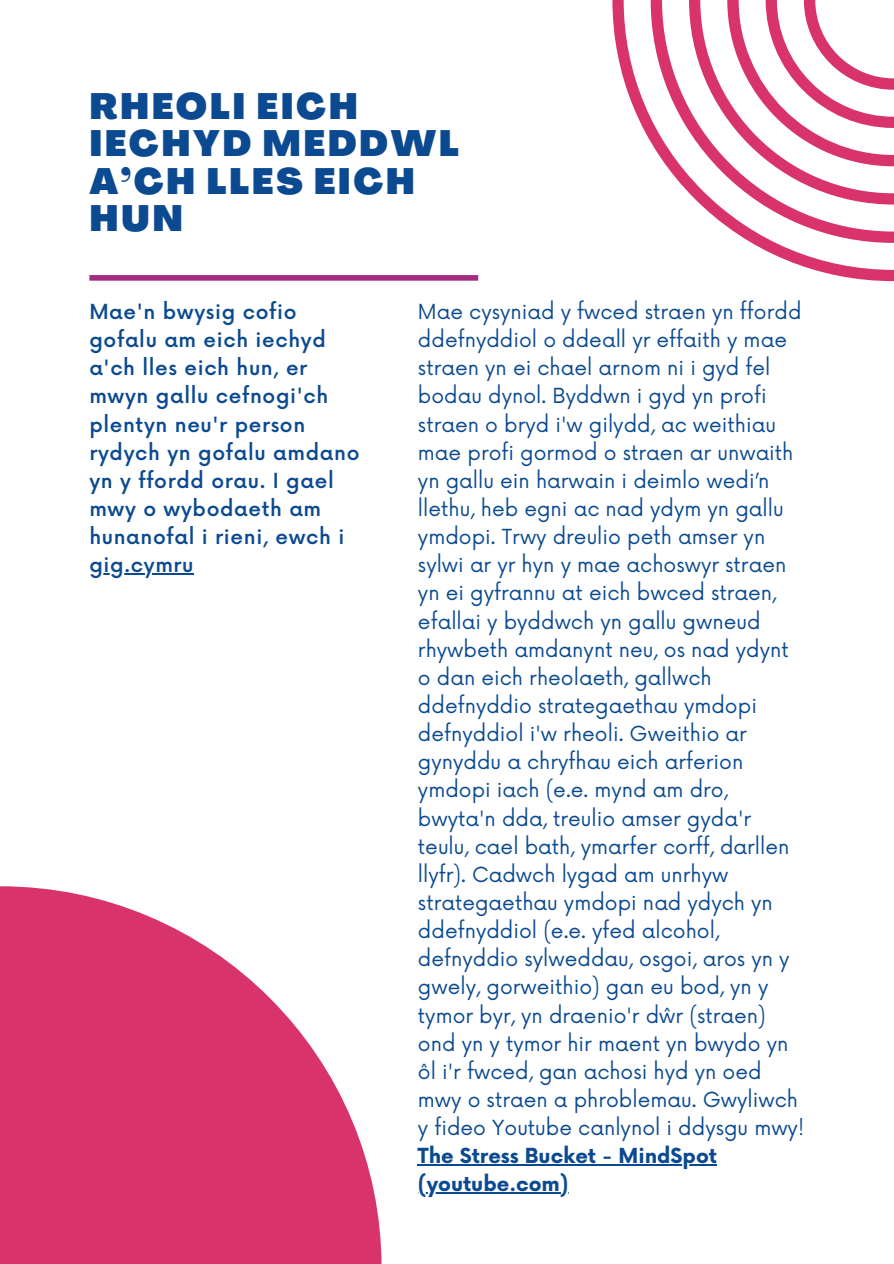
<style>
.page{position:relative;width:894px;height:1264px;background:#fff}
.page>*{position:absolute;margin:0;border:0;box-sizing:border-box;transform-origin:0 0}
.t1{font:900 36px/37.2px "Agrandir";letter-spacing:.07em;color:#0b4a90}
.t2{font:20.25px/28.2px "Now";color:#0b4a90}
.t3{font:500 20.25px/28.2px "Now";letter-spacing:.035em;color:#0b4a90}
.t4{font:700 20.25px "Now";color:#0b4a90}
</style>
<div class="page">
<div style="left:89px;top:275px;width:389px;height:6px;background:#a42d81"></div>
<svg style="left:612px;top:0;width:281px;height:281px"></svg>
<svg style="left:0;top:886px;width:381px;height:377px;fill:#d8336a"></svg>
<hr style="left:89px;top:573px;width:105px;height:1px;background:#0b4a90">
<hr style="left:418px;top:1164px;width:298px;height:1px;background:#0b4a90">
<hr style="left:418px;top:1192px;width:150px;height:1px;background:#0b4a90">
<h2 class="t1" style="left:89px;top:92px;width:371px">RHEOLI EICH<br>IECHYD MEDDWL<br>A’CH LLES EICH<br>HUN</h2>
<h1 class="t3" style="left:89px;top:299px;width:271px">Mae'n bwysig cofio gofalu am eich iechyd a'ch lles eich hun, er mwyn gallu cefnogi'ch plentyn neu'r person rydych yn gofalu amdano yn y ffordd orau. I gael mwy o wybodaeth am hunanofal i rieni, ewch i</h1>
<p class="t3" style="left:89px;top:552px;width:106px">gig.cymru</p>
<p class="t2" style="left:418px;top:299px;width:387px">Mae cysyniad y fwced straen yn ffordd ddefnyddiol o ddeall yr effaith y mae straen yn ei chael arnom ni i gyd fel bodau dynol. Byddwn i gyd yn profi straen o bryd i'w gilydd, ac weithiau mae profi gormod o straen ar unwaith yn gallu ein harwain i deimlo wedi’n llethu, heb egni ac nad ydym yn gallu ymdopi. Trwy dreulio peth amser yn sylwi ar yr hyn y mae achoswyr straen yn ei gyfrannu at eich bwced straen, efallai y byddwch yn gallu gwneud rhywbeth amdanynt neu, os nad ydynt o dan eich rheolaeth, gallwch ddefnyddio strategaethau ymdopi defnyddiol i'w rheoli. Gweithio ar gynyddu a chryfhau eich arferion ymdopi iach (e.e. mynd am dro, bwyta'n dda, treulio amser gyda'r teulu, cael bath, ymarfer corff, darllen llyfr). Cadwch lygad am unrhyw strategaethau ymdopi nad ydych yn ddefnyddiol (e.e. yfed alcohol, defnyddio sylweddau, osgoi, aros yn y gwely, gorweithio) gan eu bod, yn y tymor byr, yn draenio'r dŵr (straen) ond yn y tymor hir maent yn bwydo yn ôl i'r fwced, gan achosi hyd yn oed mwy o straen a phroblemau. Gwyliwch y fideo Youtube canlynol i ddysgu mwy!</p>
<p class="t4" style="left:418px;top:1144px;width:300px">The Stress Bucket - MindSpot</p>
<p class="t4" style="left:418px;top:1173px;width:152px">(youtube.com)</p>
</div>
